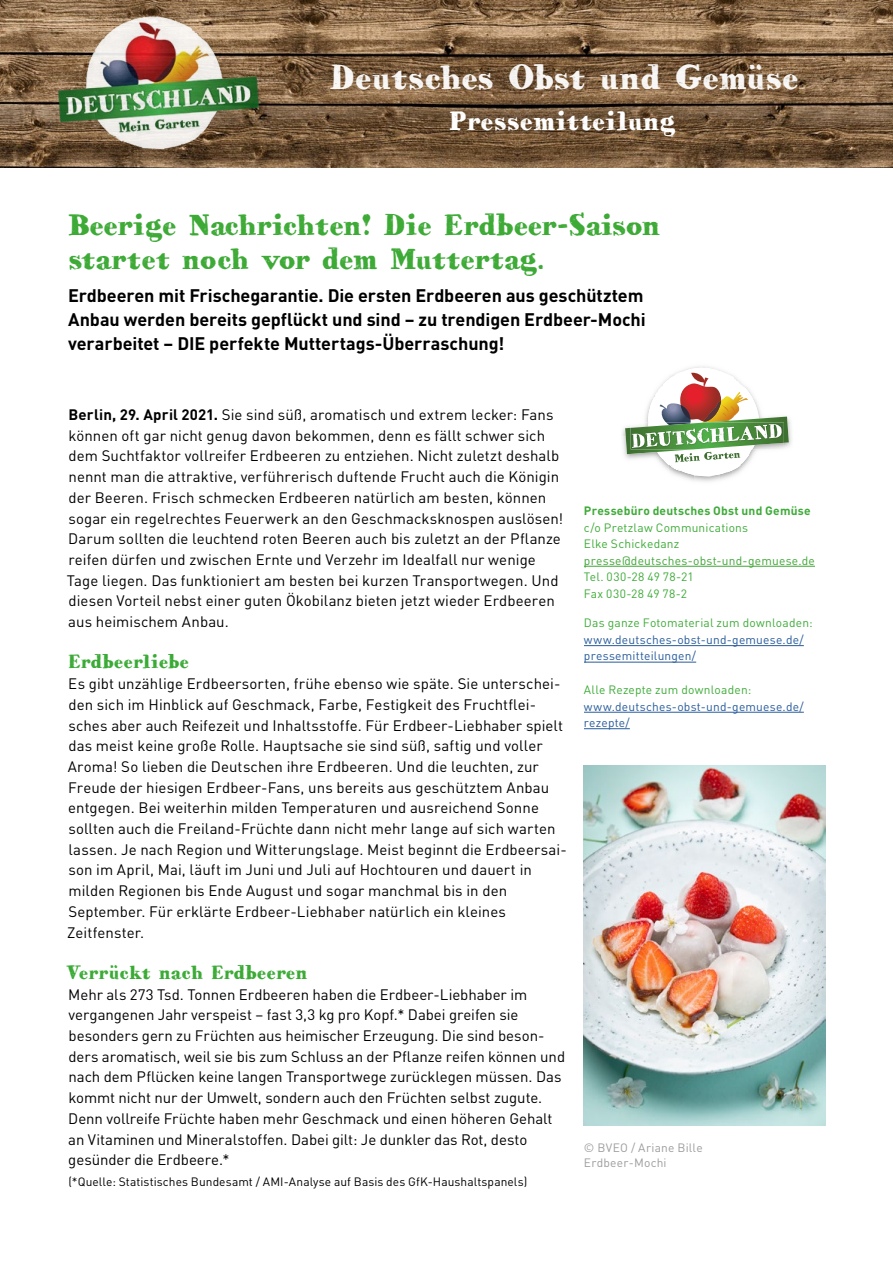
<style>
.page{position:relative;width:893px;height:1263px;background:#fff}
.page>*{position:absolute;margin:0;border:0;box-sizing:border-box;transform-origin:0 0}
.t1{font:34.5px "HVD Bodedo";color:#fff}
.t2{font:30px/33.8px "HVD Bodedo";letter-spacing:-.01em;color:#3daa36}
.t3{font:27px "HVD Bodedo";letter-spacing:-.005em;color:#fff}
.t4{font:19.5px "HVD Bodedo";letter-spacing:-.005em;color:#3aaa35}
.t5{font:700 18px/24px "DIN Pro";letter-spacing:-.005em;color:#000}
.t6{font:15px/20.7px "DIN Pro";letter-spacing:.005em;color:#000}
.t7{font:12px/16.5px "DIN Pro";letter-spacing:.015em;color:#3eab38}
.t8{font:12px/16.5px "DIN Pro";letter-spacing:.015em;color:#275b9b}
.t9{font:12px "DIN Pro";letter-spacing:.005em;color:#000}
.t10{font:12px "DIN Pro";letter-spacing:.02em;color:#3fa535}
.t11{font:700 12px "DIN Pro";letter-spacing:.02em;color:#3eab38}
.t12{font:12px/15px "DIN Pro";letter-spacing:.015em;color:#9d9d9c}
.s1{font-weight:700}
</style>
<div class="page">
<hr style="left:584px;top:566px;width:231px;height:1px;background:#3fa535">
<hr style="left:584px;top:645px;width:220px;height:1px;background:#275b9b">
<hr style="left:584px;top:662px;width:112px;height:1px;background:#275b9b">
<hr style="left:584px;top:712px;width:220px;height:1px;background:#275b9b">
<hr style="left:584px;top:728px;width:46px;height:1px;background:#275b9b">
<img style="left:789px;top:424px;width:3px;height:22px">
<img style="left:694px;top:476px;width:26px;height:6px">
<svg style="left:622px;top:367px;width:167px;height:109px"></svg>
<img style="left:583px;top:765px;width:243px;height:360px">
<img style="left:0;top:0;width:518px;height:167px">
<img style="left:518px;top:0;width:375px;height:167px">
<img style="left:53px;top:9px;width:211px;height:151px">
<h1 class="t1" style="left:330px;top:55px;width:471px">Deutsches Obst und Gemüse</h1>
<h3 class="t3" style="left:450px;top:104px;width:228px">Pressemitteilung</h3>
<h2 class="t2" style="left:68px;top:207px;width:594px">Beerige Nachrichten! Die Erdbeer-Saison startet noch vor dem Muttertag.</h2>
<p class="t5" style="left:68px;top:281px;width:579px">Erdbeeren mit Frischegarantie. Die ersten Erdbeeren aus geschütztem<br>Anbau werden bereits gepflückt und sind – zu trendigen Erdbeer-Mochi verarbeitet – DIE perfekte Muttertags-Überraschung!</p>
<p class="t6" style="left:67px;top:403px;width:498px"><span class="s1">Berlin, 29. April 2021.</span> Sie sind süß, aromatisch und extrem lecker: Fans können oft gar nicht genug davon bekommen, denn es fällt schwer sich dem Suchtfaktor vollreifer Erdbeeren zu entziehen. Nicht zuletzt deshalb nennt man die attraktive, verführerisch duftende Frucht auch die Königin der Beeren. Frisch schmecken Erdbeeren natürlich am besten, können sogar ein regelrechtes Feuerwerk an den Geschmacksknospen auslösen!<br>Darum sollten die leuchtend roten Beeren auch bis zuletzt an der Pflanze reifen dürfen und zwischen Ernte und Verzehr im Idealfall nur wenige Tage liegen. Das funktioniert am besten bei kurzen Transportwegen. Und diesen Vorteil nebst einer guten Ökobilanz bieten jetzt wieder Erdbeeren aus heimischem Anbau.</p>
<h3 class="t4" style="left:68px;top:649px;width:123px">Erdbeerliebe</h3>
<p class="t6" style="left:67px;top:672px;width:501px">Es gibt unzählige Erdbeersorten, frühe ebenso wie späte. Sie unterschei&shy;den sich im Hinblick auf Geschmack, Farbe, Festigkeit des Fruchtflei&shy;sches aber auch Reifezeit und Inhaltsstoffe. Für Erdbeer-Liebhaber spielt das meist keine große Rolle. Hauptsache sie sind süß, saftig und voller Aroma! So lieben die Deutschen ihre Erdbeeren. Und die leuchten, zur Freude der hiesigen Erdbeer-Fans, uns bereits aus geschütztem Anbau entgegen. Bei weiterhin milden Temperaturen und ausreichend Sonne sollten auch die Freiland-Früchte dann nicht mehr lange auf sich warten lassen. Je nach Region und Witterungslage. Meist beginnt die Erdbeersai&shy;son im April, Mai, läuft im Juni und Juli auf Hochtouren und dauert in milden Regionen bis Ende August und sogar manchmal bis in den September. Für erklärte Erdbeer-Liebhaber natürlich ein kleines Zeitfenster.</p>
<h3 class="t4" style="left:66px;top:960px;width:243px">Verrückt nach Erdbeeren</h3>
<p class="t6" style="left:68px;top:982px;width:498px">Mehr als 273 Tsd. Tonnen Erdbeeren haben die Erdbeer-Liebhaber im vergangenen Jahr verspeist – fast 3,3 kg pro Kopf.* Dabei greifen sie besonders gern zu Früchten aus heimischer Erzeugung. Die sind beson&shy;ders aromatisch, weil sie bis zum Schluss an der Pflanze reifen können und nach dem Pflücken keine langen Transportwege zurücklegen müssen. Das kommt nicht nur der Umwelt, sondern auch den Früchten selbst zugute.<br>Denn vollreife Früchte haben mehr Geschmack und einen höheren Gehalt an Vitaminen und Mineralstoffen. Dabei gilt: Je dunkler das Rot, desto gesünder die Erdbeere.*</p>
<p class="t9" style="left:69px;top:1172px;width:460px">(*Quelle: Statistisches Bundesamt / AMI-Analyse auf Basis des GfK-Haushaltspanels)</p>
<p class="t11" style="left:584px;top:501px;width:228px">Pressebüro deutsches Obst und Gemüse</p>
<p class="t7" style="left:584px;top:518px;width:166px">c/o Pretzlaw Communications<br>Elke Schickedanz</p>
<p class="t10" style="left:584px;top:551px;width:232px">presse@deutsches-obst-und-gemuese.de</p>
<p class="t7" style="left:584px;top:567px;width:111px">Tel. 030-28 49 78-21<br>Fax 030-28 49 78-2</p>
<p class="t7" style="left:584px;top:614px;width:230px">Das ganze Fotomaterial zum downloaden:</p>
<p class="t8" style="left:584px;top:630px;width:221px">www.deutsches-obst-und-gemuese.de/ pressemitteilungen/</p>
<p class="t7" style="left:584px;top:680px;width:169px">Alle Rezepte zum downloaden:</p>
<p class="t8" style="left:584px;top:697px;width:221px">www.deutsches-obst-und-gemuese.de/ rezepte/</p>
<p class="t12" style="left:584px;top:1139px;width:120px">© BVEO / Ariane Bille<br>Erdbeer-Mochi</p>
</div>
